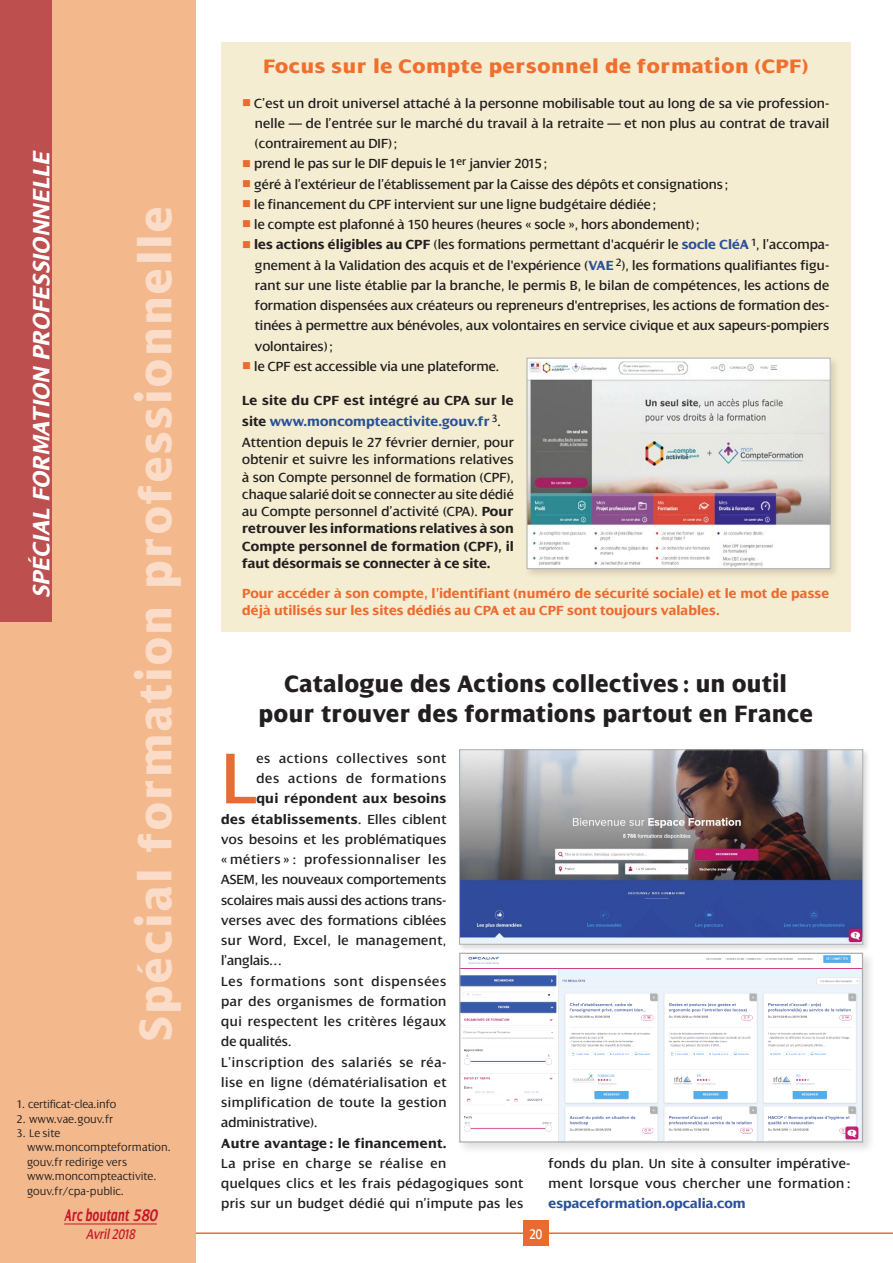
<style>
.page{position:relative;width:893px;height:1263px;background:#fff}
.page>*{position:absolute;margin:0;border:0;box-sizing:border-box;transform-origin:0 0}
.t1{font:77.55px "Dialog";color:#ea6b31}
.t2{font:800 49.5px "Dialog";letter-spacing:.06em;color:#fbdcc9;scale:.9 1}
.t3{font:800 25.5px/30px "Dialog";letter-spacing:.02em;color:#231f20;text-align:center;scale:.9 1}
.t4{font:italic 700 25.5px "Dialog";color:#fff}
.t5{font:800 21px "Dialog";letter-spacing:.03em;color:#f06f2e}
.t6{font:italic 700 18px "Dialog";letter-spacing:.02em;color:#c7172b;scale:.65 1}
.t7{font:italic 15px "Dialog";color:#c7172b;scale:.85 1}
.t8{font:15px "Dialog";color:#fff;scale:.85 1}
.t9{font:14.25px/20.2px "Dialog";letter-spacing:.01em;color:#231f20;text-align:justify}
.t10{font:14.25px/20.2px "Dialog";letter-spacing:.03em;color:#231f20}
.t11{font:700 14.25px/17.2px "Dialog";letter-spacing:.005em;color:#ea6b31}
.t12{font:14.25px/20.2px "Dialog";letter-spacing:.05em;color:#231f20}
.t13{font:700 14.25px "Dialog";letter-spacing:.015em;color:#231f20}
.t14{font:700 14.25px "Dialog";color:#2a5199}
.t15{font:300 12px/14.4px "Dialog";color:#231f20}
.s1{color:#ea6b31}
.s2{font-weight:700}
.s3{font-weight:700;color:#2a5199}
</style>
<div class="page">
<div style="left:0;top:0;width:196px;height:1263px;background:#f3b88b"></div>
<div style="left:0;top:0;width:51px;height:621px;background:#be4f4f"></div>
<hr style="left:196px;top:1232px;width:697px;height:2px;background:#ea6b31">
<div style="left:523px;top:1220px;width:26px;height:26px;background:#ea6b31"></div>
<hr style="left:64px;top:1223px;width:93px;height:1px;background:#c7172b">
<div style="left:221px;top:43px;width:629px;height:589px;background:#f5edd1"></div>
<div style="left:525px;top:356px;width:315px;height:223px;background:#231f20;opacity:.15"></div>
<img style="left:528px;top:360px;width:301px;height:207px">
<div style="left:526px;top:358px;width:305px;height:211px;border:1px solid #abadaf"></div>
<div style="left:456px;top:950px;width:420px;height:205px;background:#231f20;opacity:.15"></div>
<img style="left:461px;top:955px;width:400px;height:185px">
<div style="left:459px;top:953px;width:404px;height:189px;border:1px solid #abadaf"></div>
<div style="left:457px;top:748px;width:414px;height:204px;background:#231f20;opacity:.15"></div>
<img style="left:461px;top:751px;width:400px;height:192px">
<div style="left:459px;top:749px;width:404px;height:196px;border:1px solid #abadaf"></div>
<h3 class="t4" style="left:27px;top:598px;width:448px;rotate:-90deg">SPÉCIAL Formation professionnelle</h3>
<h2 class="t2" style="left:129px;top:1041px;width:930px;rotate:-90deg">Spécial formation professionnelle</h2>
<p class="t15" style="left:16px;top:1097px;width:101px">1. certificat-clea.info</p>
<p class="t15" style="left:16px;top:1111px;width:98px">2. www.vae.gouv.fr</p>
<p class="t15" style="left:27px;top:1126px;width:145px;text-indent:-11px">3. Le site www.moncompteformation. gouv.fr redirige vers www.moncompteactivite. gouv.fr/cpa-public.</p>
<p class="t6" style="left:64px;top:1206px;width:145px">Arc boutant 580</p>
<p class="t7" style="left:86px;top:1226px;width:59px">Avril 2018</p>
<h3 class="t5" style="left:263px;top:55px;width:547px">Focus sur le Compte personnel de formation (CPF)</h3>
<p class="t9" style="left:255px;top:93px;width:576px;text-indent:-13px"><span class="s1">■</span> C’est un droit universel attaché à la personne mobilisable tout au long de sa vie profession&shy;nelle — de l’entrée sur le marché du travail à la retraite — et non plus au contrat de travail (contrairement au DIF);</p>
<p class="t9" style="left:242px;top:154px;width:306px"><span class="s1">■</span> prend le pas sur le DIF depuis le 1<sup>er</sup> janvier 2015 ;</p>
<p class="t9" style="left:242px;top:174px;width:487px"><span class="s1">■</span> géré à l’extérieur de l’établissement par la Caisse des dépôts et consignations ;</p>
<p class="t9" style="left:242px;top:194px;width:415px"><span class="s1">■</span> le financement du CPF intervient sur une ligne budgétaire dédiée ;</p>
<p class="t9" style="left:242px;top:215px;width:459px"><span class="s1">■</span> le compte est plafonné à 150 heures (heures « socle », hors abondement);</p>
<p class="t9" style="left:255px;top:235px;width:576px;text-indent:-13px"><span class="s1">■</span> <span class="s2">les actions éligibles au CPF</span> (les formations permettant d'acquérir le <span class="s3">socle CléA</span> <sup>1</sup>, l’accompa&shy;gnement à la Validation des acquis et de l'expérience (<span class="s3">VAE</span> <sup>2</sup>), les formations qualifiantes figu&shy;rant sur une liste établie par la branche, le permis B, le bilan de compétences, les actions de formation dispensées aux créateurs ou repreneurs d'entreprises, les actions de formation des&shy;tinées à permettre aux bénévoles, aux volontaires en service civique et aux sapeurs-pompiers volontaires);</p>
<p class="t9" style="left:242px;top:356px;width:258px"><span class="s1">■</span> le CPF est accessible via une plateforme.</p>
<p class="t9" style="left:242px;top:391px;width:273px;line-height:20.9px;text-align:left"><span class="s2">Le site du CPF est intégré au CPA sur le site</span> <span class="s3">www.moncompteactivite.gouv.fr</span> <sup>3</sup>.<br>Attention depuis le 27 février dernier, pour</p>
<p class="t9" style="left:242px;top:451px;width:273px;line-height:17.2px">obtenir et suivre les informations relatives à son Compte personnel de formation (CPF), chaque salarié doit se connecter au site dédié au Compte personnel d’activité (CPA). <span class="s2">Pour retrouver les informations relatives à son Compte personnel de formation (CPF), il faut désormais se connecter à ce site.</span></p>
<p class="t11" style="left:242px;top:585px;width:589px">Pour accéder à son compte, l’identifiant (numéro de sécurité sociale) et le mot de passe déjà utilisés sur les sites dédiés au CPA et au CPF sont toujours valables.</p>
<h3 class="t3" style="left:259px;top:669px;width:617px">Catalogue des Actions collectives : un outil pour trouver des formations partout en France</h3>
<h1 class="t1" style="left:221px;top:737px;width:36px">L</h1>
<p class="t12" style="left:256px;top:748px;width:192px">es actions collectives sont des actions de formations</p>
<p class="t10" style="left:221px;top:789px;width:227px;text-indent:35px"><span class="s2">qui répondent aux besoins des établissements</span>. Elles ciblent vos besoins et les problématiques « métiers » : professionnaliser les<br>ASEM, les nouveaux comportements scolaires mais aussi des actions trans&shy;verses avec des formations ciblées sur Word, Excel, le management, l’anglais…<br>Les formations sont dispensées par des organismes de formation qui respectent les critères légaux de qualités.<br>L’inscription des salariés se réa&shy;lise en ligne (dématérialisation et simplification de toute la gestion administrative).</p>
<p class="t13" style="left:221px;top:1135px;width:227px">Autre avantage : le financement.</p>
<p class="t10" style="left:221px;top:1153px;width:304px">La prise en charge se réalise en<br>quelques clics et les frais pédagogiques sont pris sur un budget dédié qui n’impute pas les</p>
<p class="t10" style="left:549px;top:1153px;width:303px">fonds du plan. Un site à consulter impérative&shy;ment lorsque vous chercher une formation :</p>
<p class="t14" style="left:549px;top:1196px;width:199px">espaceformation.opcalia.com</p>
<p class="t8" style="left:529px;top:1226px;width:17px">20</p>
</div>
